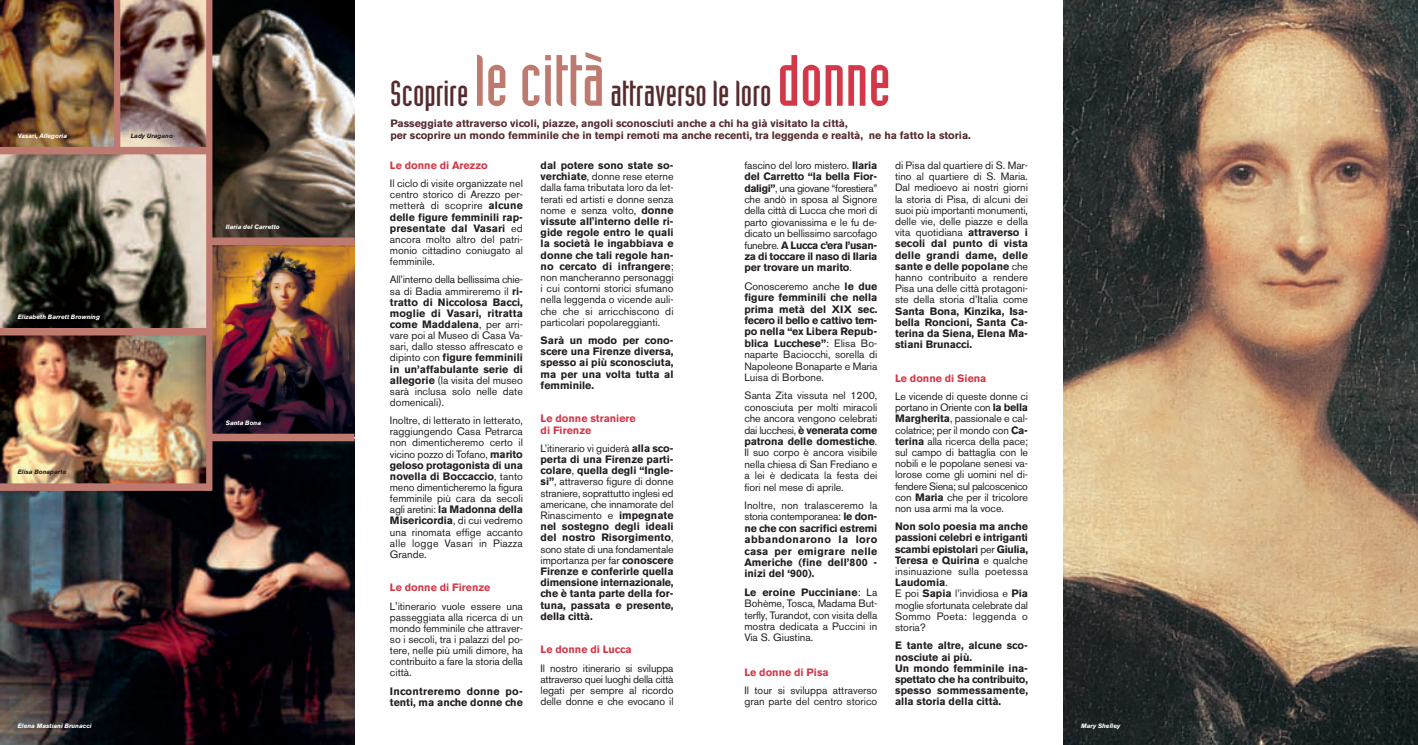
<style>
.page{position:relative;width:1418px;height:745px;background:#fff}
.page>*{position:absolute;margin:0;border:0;box-sizing:border-box;transform-origin:0 0}
.t1{font:35.5px "Industria Solid";color:#552b2e;scale:1.08 1}
.t2{font:10.62px/11.1px "Akzidenz Grotesk BE";color:#231f20;text-align:justify}
.t3{font:700 10.62px/11.1px "Akzidenz Grotesk BE";color:#231f20;text-align:justify}
.t4{font:700 10.62px "Akzidenz Grotesk BE";color:#552b2e}
.t5{font:700 10.62px/11.1px "Akzidenz Grotesk BE";color:#d33848}
.t6{font:700 10.62px/11.1px "Akzidenz Grotesk BE";letter-spacing:.02em;color:#231f20}
.t7{font:italic 700 6.25px "Akzidenz Grotesk BE";color:#fff}
.t8{font:italic 700 6.25px "Akzidenz Grotesk BE";color:#231f20}
.s1{font-size:70.88px;color:#be7a6f}
.s2{font-size:70.88px;color:#d33848}
.s3{font-style:normal}
.s4{font-weight:700}
.s5{font-weight:400}
</style>
<div class="page">
<img style="left:0;top:0;width:114px;height:147px">
<svg style="left:120px;top:0;width:86px;height:147px;background:#9d8378"></svg>
<svg style="left:0;top:154px;width:206px;height:174px;background:#726d60"></svg>
<img style="left:212px;top:245px;width:142px;height:188px">
<svg style="left:212px;top:0;width:142px;height:237px;background:#514940"></svg>
<img style="left:0;top:441px;width:354px;height:303px">
<img style="left:0;top:335px;width:206px;height:148px">
<div style="left:206px;top:0;width:6px;height:490px;background:#be7a6f"></div>
<div style="left:114px;top:0;width:6px;height:150px;background:#be7a6f"></div>
<div style="left:0;top:328px;width:209px;height:7px;background:#be7a6f"></div>
<div style="left:207px;top:237px;width:147px;height:8px;background:#be7a6f"></div>
<div style="left:0;top:483px;width:209px;height:7px;background:#be7a6f"></div>
<div style="left:0;top:147px;width:209px;height:7px;background:#be7a6f"></div>
<div style="left:207px;top:433px;width:147px;height:8px;background:#be7a6f"></div>
<img style="left:1063px;top:0;width:354px;height:744px">
<h1 class="t1" style="left:390px;top:80px;width:465px">Scoprire<span class="s1">le città</span>attraverso le loro <span class="s2">donne</span></h1>
<p class="t4" style="left:390px;top:119px;width:459px">Passeggiate attraverso vicoli, piazze, angoli sconosciuti anche a chi ha già visitato la città,</p>
<p class="t7" style="left:18px;top:133px;width:51px"><span class="s3">Vasari,</span> Allegoria</p>
<p class="t4" style="left:390px;top:132px;width:582px">per scoprire un mondo femminile che in tempi remoti ma anche recenti, tra leggenda e realtà, ne ha fatto la storia.</p>
<p class="t8" style="left:131px;top:133px;width:44px">Lady Uragano</p>
<p class="t7" style="left:18px;top:314px;width:84px">Elizabeth Barrett Browning</p>
<p class="t8" style="left:18px;top:469px;width:50px">Elisa Bonaparte</p>
<p class="t7" style="left:226px;top:224px;width:55px">Ilaria del Carretto</p>
<p class="t7" style="left:226px;top:420px;width:37px">Santa Bona</p>
<p class="t5" style="left:390px;top:160px;width:99px">Le donne di Arezzo</p>
<p class="t2" style="left:390px;top:179px;width:134px">Il ciclo di visite organizzate nel centro storico di Arezzo per&shy;metterà di scoprire <span class="s4">alcune delle figure femminili rap&shy;presentate dal Vasari</span> ed ancora molto altro del patri&shy;monio cittadino coniugato al femminile.</p>
<p class="t2" style="left:390px;top:275px;width:134px">All’interno della bellissima chie&shy;sa di Badia ammireremo il <span class="s4">ri&shy;tratto di Niccolosa Bacci, moglie di Vasari, ritratta come Maddalena</span>, per arri&shy;vare poi al Museo di Casa Va&shy;sari, dallo stesso affrescato e dipinto con <span class="s4">figure femminili in un’affabulante serie di allegorie</span> (la visita del museo sarà inclusa solo nelle date domenicali).</p>
<p class="t2" style="left:390px;top:416px;width:134px">Inoltre, di letterato in letterato, raggiungendo Casa Petrarca non dimenticheremo certo il vicino pozzo di Tofano, <span class="s4">marito geloso protagonista di una novella di Boccaccio</span>, tanto meno dimenticheremo la figura femminile più cara da secoli agli aretini: <span class="s4">la Madonna della Misericordia</span>, di cui vedremo una rinomata effige accanto alle logge Vasari in Piazza Grande.</p>
<p class="t5" style="left:390px;top:582px;width:102px">Le donne di Firenze</p>
<p class="t2" style="left:390px;top:601px;width:134px">L'itinerario vuole essere una passeggiata alla ricerca di un mondo femminile che attraver&shy;so i secoli, tra i palazzi del po&shy;tere, nelle più umili dimore, ha contribuito a fare la storia della città.</p>
<p class="t6" style="left:390px;top:685px;width:134px">Incontreremo donne po&shy;tenti, ma anche donne che</p>
<p class="t2" style="left:540px;top:161px;width:134px"><span class="s4">dal potere sono state so&shy;verchiate</span>, donne rese eterne dalla fama tributata loro da let&shy;terati ed artisti e donne senza nome e senza volto, <span class="s4">donne vissute all'interno delle ri&shy;gide regole entro le quali la società le ingabbiava e donne che tali regole han&shy;no cercato di infrangere</span>; non mancheranno personaggi i cui contorni storici sfumano nella leggenda o vicende auli&shy;che che si arricchiscono di particolari popolareggianti.</p>
<p class="t3" style="left:540px;top:335px;width:134px">Sarà un modo per cono&shy;scere una Firenze diversa, spesso ai più sconosciuta, ma per una volta tutta al femminile.</p>
<p class="t5" style="left:540px;top:414px;width:97px">Le donne straniere di Firenze</p>
<p class="t3" style="left:540px;top:443px;width:134px"><span class="s5">L’itinerario vi guiderà</span> alla sco&shy;perta di una Firenze parti&shy;colare<span class="s5">,</span> quella degli “Ingle&shy;si”<span class="s5">, attraverso figure di donne straniere, soprattutto inglesi ed americane, che innamorate del Rinascimento e</span> impegnate nel sostegno degli ideali del nostro Risorgimento<span class="s5">, sono state di una fondamentale importanza per far</span> conoscere Firenze e conferirle quella dimensione internazionale, che è tanta parte della for&shy;tuna, passata e presente, della città.</p>
<p class="t5" style="left:540px;top:644px;width:93px">Le donne di Lucca</p>
<p class="t2" style="left:540px;top:663px;width:134px">Il nostro itinerario si sviluppa attraverso quei luoghi della città legati per sempre al ricordo delle donne e che evocano il</p>
<p class="t2" style="left:744px;top:161px;width:134px">fascino del loro mistero. <span class="s4">Ilaria del Carretto “la bella Fior&shy;daligi”</span>, una giovane “forestiera” che andò in sposa al Signore della città di Lucca che morì di parto giovanissima e le fu de&shy;dicato un bellissimo sarcofago funebre. <span class="s4">A Lucca c’era l’usan&shy;za di toccare il naso di Ilaria per trovare un marito</span>.</p>
<p class="t3" style="left:744px;top:281px;width:134px"><span class="s5">Conosceremo anche</span> le due figure femminili che nella prima metà del XIX sec. fecero il bello e cattivo tem&shy;po nella “ex Libera Repub&shy;blica Lucchese”<span class="s5">: Elisa Bo&shy;naparte Baciocchi, sorella di Napoleone Bonaparte e Maria Luisa di Borbone.</span></p>
<p class="t2" style="left:744px;top:391px;width:134px">Santa Zita vissuta nel 1200, conosciuta per molti miracoli che ancora vengono celebrati dai lucchesi, <span class="s4">è venerata come patrona delle domestiche</span>.<br>Il suo corpo è ancora visibile nella chiesa di San Frediano e a lei è dedicata la festa dei fiori nel mese di aprile.</p>
<p class="t3" style="left:744px;top:500px;width:134px"><span class="s5">Inoltre, non tralasceremo la storia contemporanea:</span> le don&shy;ne che con sacrifici estremi abbandonarono la loro casa per emigrare nelle Americhe (fine dell’800 - inizi del ‘900).</p>
<p class="t2" style="left:744px;top:587px;width:134px"><span class="s4">Le eroine Pucciniane</span>: La Bohème, Tosca, Madama But&shy;terfly, Turandot, con visita della mostra dedicata a Puccini in Via S. Giustina.</p>
<p class="t5" style="left:744px;top:666px;width:86px">Le donne di Pisa</p>
<p class="t2" style="left:744px;top:685px;width:134px">Il tour si sviluppa attraverso gran parte del centro storico</p>
<p class="t2" style="left:895px;top:161px;width:134px">di Pisa dal quartiere di S. Mar&shy;tino al quartiere di S. Maria.<br>Dal medioevo ai nostri giorni la storia di Pisa, di alcuni dei suoi più importanti monumenti, delle vie, delle piazze e della vita quotidiana <span class="s4">attraverso i secoli dal punto di vista delle grandi dame, delle sante e delle popolane</span> che hanno contribuito a rendere Pisa una delle città protagoni&shy;ste della storia d’Italia come</p>
<p class="t3" style="left:895px;top:306px;width:134px">Santa Bona, Kinzika, Isa&shy;bella Roncioni, Santa Ca&shy;terina da Siena, Elena Ma&shy;stiani Brunacci.</p>
<p class="t5" style="left:895px;top:373px;width:93px">Le donne di Siena</p>
<p class="t2" style="left:895px;top:391px;width:134px">Le vicende di queste donne ci portano in Oriente con <span class="s4">la bella Margherita</span>, passionale e cal&shy;colatrice; per il mondo con <span class="s4">Ca&shy;terina</span> alla ricerca della pace; sul campo di battaglia con le nobili e le popolane senesi va&shy;lorose come gli uomini nel di&shy;fendere Siena; sul palcoscenico con <span class="s4">Maria</span> che per il tricolore non usa armi ma la voce.</p>
<p class="t2" style="left:895px;top:522px;width:134px;text-align:left"><span class="s4">Non solo poesia ma anche passioni celebri e intriganti scambi epistolari</span> per <span class="s4">Giulia,<br>Teresa e Quirina</span> e qualche insinuazione sulla poetessa<br><span class="s4">Laudomia</span>.<br>E poi <span class="s4">Sapia</span> l’invidiosa e <span class="s4">Pia </span>moglie sfortunata celebrate dal<br>Sommo Poeta: leggenda o storia?</p>
<p class="t3" style="left:895px;top:640px;width:134px;text-align:left">E tante altre, alcune sco&shy;nosciute ai più.<br>Un mondo femminile ina&shy;spettato che ha contribuito, spesso sommessamente, alla storia della città.</p>
<p class="t7" style="left:18px;top:722px;width:75px">Elena Mastiani Brunacci</p>
<p class="t7" style="left:1081px;top:722px;width:41px">Mary Shelley</p>
</div>
